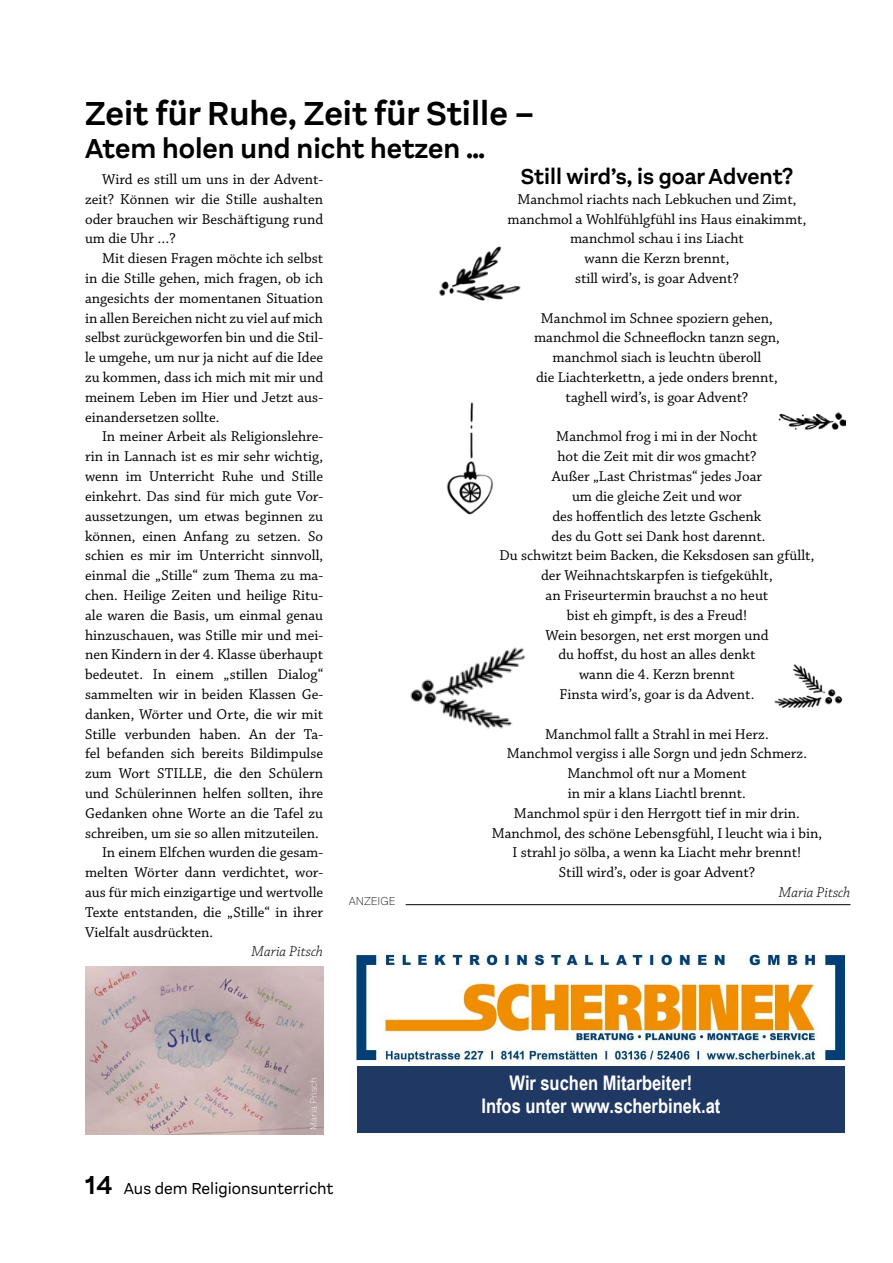
<style>
.page{position:relative;width:893px;height:1263px;background:#fff}
.page>*{position:absolute;margin:0;border:0;box-sizing:border-box;transform-origin:0 0}
.t1{font:600 34.5px "Aestetico";color:#000}
.t2{font:600 28.5px "Aestetico";color:#000}
.t3{font:600 22.5px "Aestetico";color:#000}
.t4{font:700 20.1px/23.1px "Arial Narrow";color:#fff;text-align:center}
.t5{font:16.5px "Aestetico";color:#000}
.t6{font:15px/19.8px "Chaparral Pro";color:#000;text-align:center}
.t7{font:italic 300 15px "Chaparral Pro";letter-spacing:.005em;color:#000}
.t8{font:200 12px "Aestetico";color:#000}
.t9{font:200 9.75px "Aestetico";color:#fff}
.s1{font-weight:600;font-size:27px}
</style>
<div class="page">
<img style="left:85px;top:967px;width:238px;height:168px">
<hr style="left:406px;top:904px;width:444px;height:1px;background:#000">
<div style="left:357px;top:950px;width:488px;height:183px;background:#203864"></div>
<img style="left:357px;top:950px;width:488px;height:115px">
<img style="left:439px;top:246px;width:82px;height:55px">
<img style="left:778px;top:412px;width:67px;height:18px">
<img style="left:774px;top:664px;width:69px;height:44px">
<img style="left:410px;top:647px;width:116px;height:82px">
<img style="left:446px;top:402px;width:48px;height:113px">
<h1 class="t1" style="left:85px;top:93px;width:451px">Zeit für Ruhe, Zeit für Stille –</h1>
<h2 class="t2" style="left:85px;top:131px;width:402px">Atem holen und nicht hetzen …</h2>
<p class="t6" style="left:85px;top:170px;width:240px;text-align:justify;text-indent:17px">Wird es still um uns in der Advent&shy;zeit? Können wir die Stille aushalten oder brauchen wir Beschäftigung rund um die Uhr …?</p>
<p class="t6" style="left:85px;top:249px;width:240px;text-align:justify;text-indent:17px">Mit diesen Fragen möchte ich selbst in die Stille gehen, mich fragen, ob ich angesichts der momentanen Situation in allen Bereichen nicht zu viel auf mich selbst zurückgeworfen bin und die Stil&shy;le umgehe, um nur ja nicht auf die Idee zu kommen, dass ich mich mit mir und meinem Leben im Hier und Jetzt aus&shy;einandersetzen sollte.</p>
<p class="t6" style="left:102px;top:427px;width:223px">In meiner Arbeit als Religionslehre-</p>
<p class="t6" style="left:85px;top:447px;width:240px">rin in Lannach ist es mir sehr wichtig,</p>
<p class="t6" style="left:85px;top:467px;width:240px">wenn im Unterricht Ruhe und Stille</p>
<p class="t6" style="left:85px;top:487px;width:240px">einkehrt. Das sind für mich gute Vor-</p>
<p class="t6" style="left:85px;top:507px;width:240px">aussetzungen, um etwas beginnen zu</p>
<p class="t6" style="left:85px;top:526px;width:240px">können, einen Anfang zu setzen. So</p>
<p class="t6" style="left:85px;top:546px;width:240px">schien es mir im Unterricht sinnvoll,</p>
<p class="t6" style="left:85px;top:566px;width:240px">einmal die „Stille“ zum Thema zu ma-</p>
<p class="t6" style="left:85px;top:586px;width:240px">chen. Heilige Zeiten und heilige Ritu-</p>
<p class="t6" style="left:85px;top:606px;width:240px">ale waren die Basis, um einmal genau</p>
<p class="t6" style="left:85px;top:625px;width:240px">hinzuschauen, was Stille mir und mei-</p>
<p class="t6" style="left:85px;top:645px;width:240px">nen Kindern in der 4. Klasse überhaupt</p>
<p class="t6" style="left:85px;top:665px;width:240px">bedeutet. In einem „stillen Dialog“</p>
<p class="t6" style="left:85px;top:685px;width:240px">sammelten wir in beiden Klassen Ge-</p>
<p class="t6" style="left:85px;top:705px;width:240px">danken, Wörter und Orte, die wir mit</p>
<p class="t6" style="left:85px;top:724px;width:240px">Stille verbunden haben. An der Ta-</p>
<p class="t6" style="left:85px;top:744px;width:240px">fel befanden sich bereits Bildimpulse</p>
<p class="t6" style="left:85px;top:764px;width:240px">zum Wort STILLE, die den Schülern</p>
<p class="t6" style="left:85px;top:784px;width:240px">und Schülerinnen helfen sollten, ihre</p>
<p class="t6" style="left:85px;top:804px;width:240px">Gedanken ohne Worte an die Tafel zu</p>
<p class="t6" style="left:85px;top:823px;width:235px">schreiben, um sie so allen mitzuteilen.</p>
<p class="t6" style="left:102px;top:843px;width:223px">In einem Elfchen wurden die gesam-</p>
<p class="t6" style="left:85px;top:863px;width:240px">melten Wörter dann verdichtet, wor-</p>
<p class="t6" style="left:85px;top:883px;width:240px">aus für mich einzigartige und wertvolle</p>
<p class="t6" style="left:85px;top:903px;width:240px">Texte entstanden, die „Stille“ in ihrer</p>
<p class="t6" style="left:85px;top:922px;width:130px">Vielfalt ausdrückten.</p>
<p class="t7" style="left:252px;top:943px;width:73px">Maria Pitsch</p>
<p class="t8" style="left:349px;top:894px;width:48px">ANZEIGE</p>
<p class="t9" style="left:308px;top:1129px;width:53px;rotate:-90deg">Maria Prisch</p>
<p class="t5" style="left:85px;top:1179px;width:250px"><span class="s1">14</span> Aus dem Religionsunterricht</p>
<h3 class="t3" style="left:521px;top:163px;width:274px">Still wird’s, is goar Advent?</h3>
<p class="t6" style="left:508px;top:190px;width:300px">Manchmol riachts nach Lebkuchen und Zimt, manchmol a Wohlfühlgfühl ins Haus einakimmt, manchmol schau i ins Liacht<br>wann die Kerzn brennt,<br>still wird’s, is goar Advent?</p>
<p class="t6" style="left:534px;top:309px;width:247px">Manchmol im Schnee spoziern gehen, manchmol die Schneeflockn tanzn segn, manchmol siach is leuchtn überoll<br>die Liachterkettn, a jede onders brennt, taghell wird’s, is goar Advent?</p>
<p class="t6" style="left:499px;top:427px;width:316px">Manchmol frog i mi in der Nocht<br>hot die Zeit mit dir wos gmacht?<br>Außer „Last Christmas“ jedes Joar<br>um die gleiche Zeit und wor<br>des hoffentlich des letzte Gschenk<br>des du Gott sei Dank host darennt.<br>Du schwitzt beim Backen, die Keksdosen san gfüllt, der Weihnachtskarpfen is tiefgekühlt,<br>an Friseurtermin brauchst a no heut<br>bist eh gimpft, is des a Freud!<br>Wein besorgen, net erst morgen und<br>du hoffst, du host an alles denkt<br>wann die 4. Kerzn brennt<br>Finsta wird’s, goar is da Advent.</p>
<p class="t6" style="left:492px;top:724px;width:332px">Manchmol fallt a Strahl in mei Herz.<br>Manchmol vergiss i alle Sorgn und jedn Schmerz.<br>Manchmol oft nur a Moment<br>in mir a klans Liachtl brennt.<br>Manchmol spür i den Herrgott tief in mir drin.<br>Manchmol, des schöne Lebensgfühl, I leucht wia i bin, I strahl jo sölba, a wenn ka Liacht mehr brennt!<br>Still wird’s, oder is goar Advent?</p>
<p class="t7" style="left:779px;top:884px;width:73px">Maria Pitsch</p>
<h3 class="t4" style="left:481px;top:1070px;width:240px">Wir suchen Mitarbeiter!<br>Infos unter www.scherbinek.at</h3>
</div>
